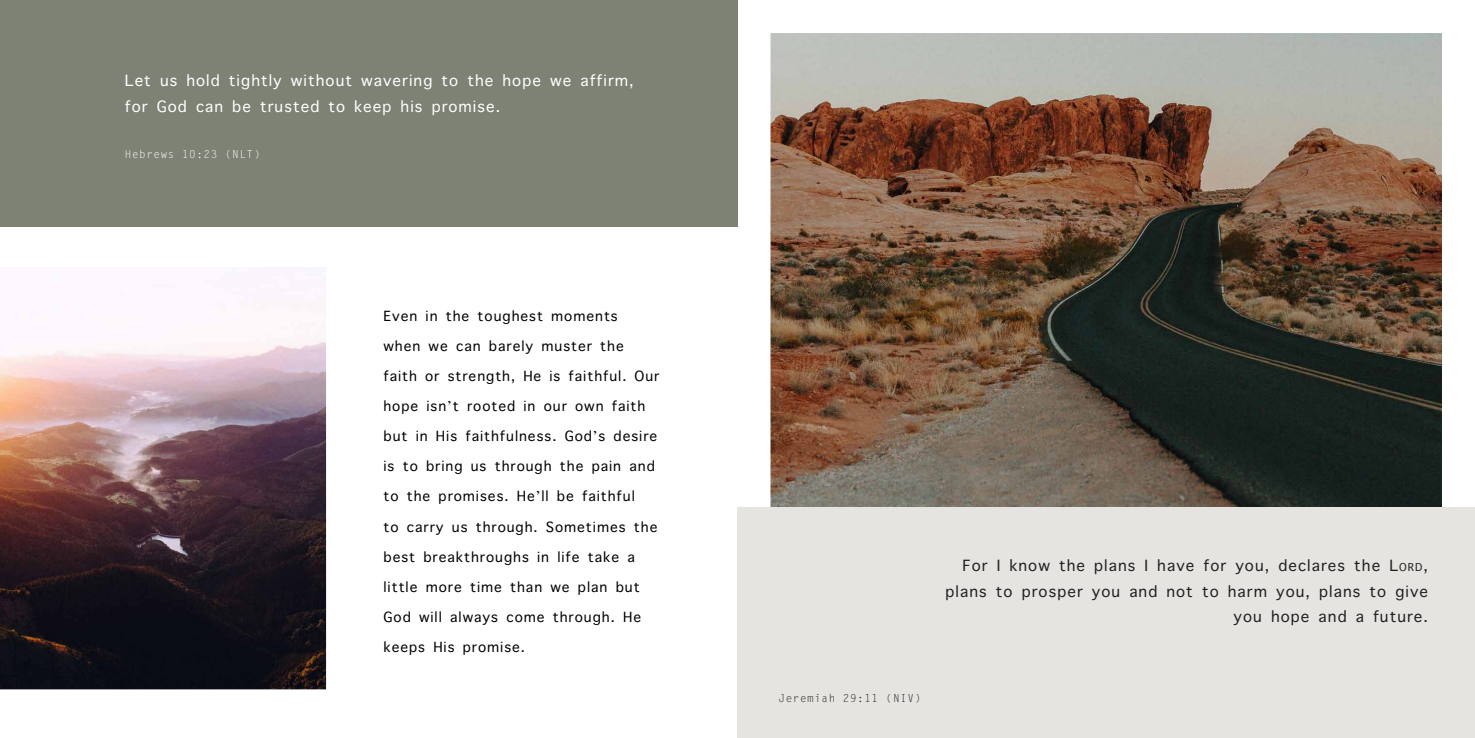
<style>
.page{position:relative;width:1475px;height:738px;background:#fff}
.page>*{position:absolute;margin:0;border:0;box-sizing:border-box;transform-origin:0 0}
.t1{font:21px "Apple Symbols";color:#231f20}
.t2{font:21px "Apple Symbols";color:#fff}
.t3{font:19px "Apple Symbols";color:#000}
.t4{font:11px "Letter Gothic Std";letter-spacing:.05em;color:#231f20}
.t5{font:11px "Letter Gothic Std";letter-spacing:.05em;color:#fff}
</style>
<div class="page">
<img style="left:737px;top:0;width:705px;height:507px">
<div style="left:737px;top:507px;width:737px;height:230px;background:#e6e4e0"></div>
<div style="left:0;top:0;width:737px;height:227px;background:#7d8275"></div>
<img style="left:0;top:268px;width:327px;height:422px">
<p class="t2" style="left:144px;top:66px;width:129px">▼ ◆▲ □● ▼ ▼●</p>
<p class="t2" style="left:308px;top:66px;width:45px">▼ □◆▼</p>
<p class="t2" style="left:383px;top:66px;width:92px">❖ ■ ▼□ ▼</p>
<p class="t2" style="left:214px;top:91px;width:87px">■ ▼ ◆▲▼</p>
<p class="t2" style="left:415px;top:91px;width:72px">▲ □ ▲</p>
<p class="t5" style="left:125px;top:147px;width:137px">Hebrews 10:23 (NLT)</p>
<p class="t3" style="left:392px;top:303px;width:61px">❖ ■ ■ ▼</p>
<p class="t3" style="left:477px;top:303px;width:25px">▼□◆</p>
<p class="t3" style="left:529px;top:303px;width:90px">▲▼ □ ■▼▲</p>
<p class="t3" style="left:412px;top:333px;width:9px">■</p>
<p class="t3" style="left:554px;top:333px;width:53px">◆▲▼ ▼</p>
<p class="t3" style="left:402px;top:363px;width:160px">▼ □ ▲▼ ■▼ ★ ▲</p>
<p class="t3" style="left:587px;top:363px;width:35px">▼ ◆●</p>
<p class="t3" style="left:392px;top:393px;width:107px">□ ▲■ ▼ □□▼</p>
<p class="t3" style="left:527px;top:393px;width:77px">■ □◆ □ ■</p>
<p class="t3" style="left:392px;top:423px;width:66px">◆▼ ■ ★▲</p>
<p class="t3" style="left:484px;top:423px;width:123px">▼ ◆●■ ▲▲ □ ▲</p>
<p class="t3" style="left:387px;top:453px;width:32px">▲ ▼□</p>
<p class="t3" style="left:445px;top:453px;width:90px">■ ◆▲ ▼ □◆</p>
<p class="t3" style="left:383px;top:483px;width:31px">▼□ ▼</p>
<p class="t3" style="left:454px;top:483px;width:96px">□ ▲▲ ★●●</p>
<p class="t3" style="left:600px;top:483px;width:35px">▼ ◆●</p>
<p class="t3" style="left:452px;top:513px;width:64px">◆▲ ▼ □◆</p>
<p class="t3" style="left:464px;top:543px;width:98px">▼□◆ ▲ ■ ●</p>
<p class="t3" style="left:383px;top:573px;width:27px">● ▼▼●</p>
<p class="t3" style="left:587px;top:573px;width:54px">● ■ ◆▼</p>
<p class="t3" style="left:393px;top:603px;width:70px">□ ●● ●</p>
<p class="t3" style="left:553px;top:603px;width:40px">▼ □◆</p>
<p class="t3" style="left:418px;top:633px;width:94px">▲ ★▲ □ ▲</p>
<p class="t4" style="left:778px;top:691px;width:144px">Jeremiah 29:11 (NIV)</p>
<p class="t1" style="left:971px;top:550px;width:95px">□ ■□ ▼</p>
<p class="t1" style="left:1104px;top:550px;width:33px">● ■▲</p>
<p class="t1" style="left:1176px;top:550px;width:89px">❖ □ □◆</p>
<p class="t1" style="left:1306px;top:550px;width:55px">● ▲ ▼</p>
<p class="t1" style="left:955px;top:576px;width:102px">● ■▲ ▼□ □▲</p>
<p class="t1" style="left:1101px;top:576px;width:119px">□◆ ■ ■□▼ ▼□</p>
<p class="t1" style="left:1285px;top:576px;width:134px">□◆ ● ■▲ ▼□ ❖</p>
<p class="t1" style="left:1242px;top:601px;width:48px">□◆ □</p>
<p class="t1" style="left:1327px;top:601px;width:80px">■ ◆▼◆</p>
</div>
